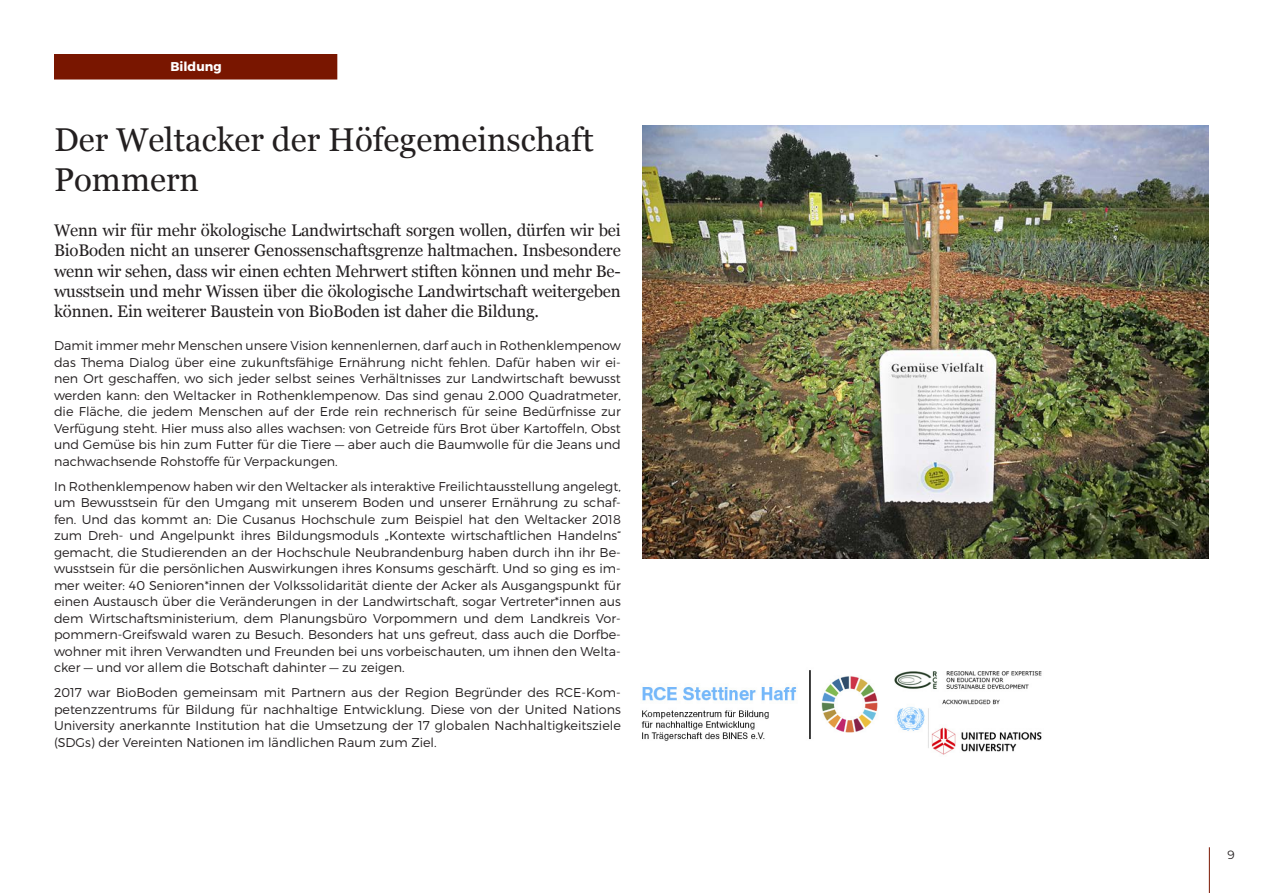
<style>
.page{position:relative;width:1263px;height:893px;background:#fff}
.page>*{position:absolute;margin:0;border:0;box-sizing:border-box;transform-origin:0 0}
.t1{font:33px/39.6px "Georgia";color:#231f20}
.t2{font:16.8px/20.1px "Georgia";letter-spacing:-.01em;color:#231f20;text-align:justify}
.t3{font:300 12.75px/16.5px "Montserrat";color:#231f20;text-align:justify}
.t4{font:700 12.75px "Montserrat";color:#fff}
.t5{font:12px "Montserrat";color:#231f20}
</style>
<div class="page">
<hr style="left:1209px;top:847px;width:1px;height:46px;background:#791600">
<img style="left:642px;top:126px;width:567px;height:432px">
<div style="left:54px;top:54px;width:283px;height:26px;background:#791600;border:2px solid #791600"></div>
<img style="left:641px;top:670px;width:401px;height:85px">
<p class="t4" style="left:170px;top:58px;width:53px">Bildung</p>
<h1 class="t1" style="left:54px;top:118px;width:541px">Der Weltacker der Höfegemeinschaft<br>Pommern</h1>
<p class="t2" style="left:54px;top:220px;width:568px">Wenn wir für mehr ökologische Landwirtschaft sorgen wollen, dürfen wir bei BioBoden nicht an unserer Genossenschaftsgrenze haltmachen. Insbesondere wenn wir sehen, dass wir einen echten Mehrwert stiften können und mehr Be&shy;wusstsein und mehr Wissen über die ökologische Landwirtschaft weitergeben können. Ein weiterer Baustein von BioBoden ist daher die Bildung.</p>
<p class="t3" style="left:54px;top:337px;width:568px">Damit immer mehr Menschen unsere Vision kennenlernen, darf auch in Rothenklempenow das Thema Dialog über eine zukunftsfähige Ernährung nicht fehlen. Dafür haben wir ei&shy;nen Ort geschaffen, wo sich jeder selbst seines Verhältnisses zur Landwirtschaft bewusst werden kann: den Weltacker in Rothenklempenow. Das sind genau 2.000 Quadratmeter, die Fläche, die jedem Menschen auf der Erde rein rechnerisch für seine Bedürfnisse zur Verfügung steht. Hier muss also alles wachsen: von Getreide fürs Brot über Kartoffeln, Obst und Gemüse bis hin zum Futter für die Tiere — aber auch die Baumwolle für die Jeans und nachwachsende Rohstoffe für Verpackungen.</p>
<p class="t3" style="left:54px;top:478px;width:568px">In Rothenklempenow haben wir den Weltacker als interaktive Freilichtausstellung angelegt, um Bewusstsein für den Umgang mit unserem Boden und unserer Ernährung zu schaf&shy;fen. Und das kommt an: Die Cusanus Hochschule zum Beispiel hat den Weltacker 2018 zum Dreh- und Angelpunkt ihres Bildungsmoduls „Kontexte wirtschaftlichen Handelns“ gemacht, die Studierenden an der Hochschule Neubrandenburg haben durch ihn ihr Be&shy;wusstsein für die persönlichen Auswirkungen ihres Konsums geschärft. Und so ging es im&shy;mer weiter: 40 Senioren*innen der Volkssolidarität diente der Acker als Ausgangspunkt für einen Austausch über die Veränderungen in der Landwirtschaft, sogar Vertreter*innen aus dem Wirtschaftsministerium, dem Planungsbüro Vorpommern und dem Landkreis Vor&shy;pommern-Greifswald waren zu Besuch. Besonders hat uns gefreut, dass auch die Dorfbe&shy;wohner mit ihren Verwandten und Freunden bei uns vorbeischauten, um ihnen den Welta&shy;cker — und vor allem die Botschaft dahinter — zu zeigen.</p>
<p class="t3" style="left:54px;top:684px;width:568px">2017 war BioBoden gemeinsam mit Partnern aus der Region Begründer des RCE-Kom&shy;petenzzentrums für Bildung für nachhaltige Entwicklung. Diese von der United Nations University anerkannte Institution hat die Umsetzung der 17 globalen Nachhaltigkeitsziele (SDGs) der Vereinten Nationen im ländlichen Raum zum Ziel.</p>
<p class="t5" style="left:1227px;top:846px;width:9px">9</p>
</div>
